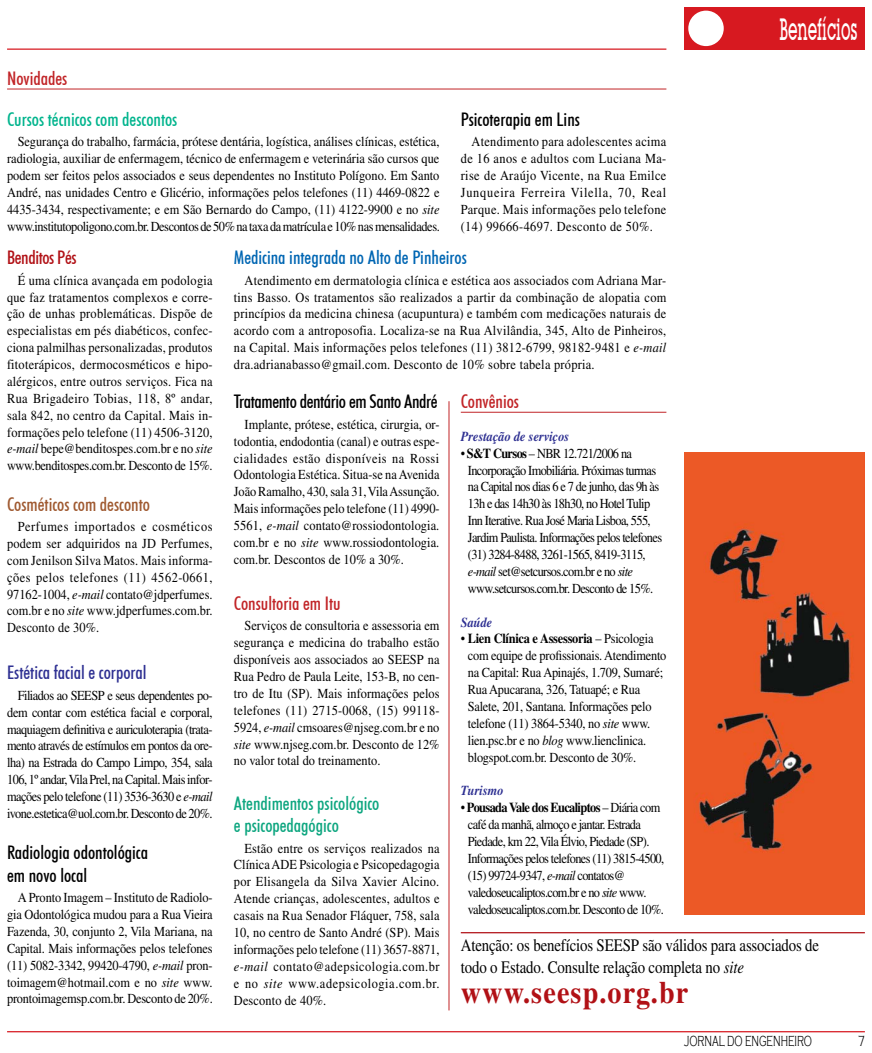
<style>
.page{position:relative;width:872px;height:1053px;background:#fff}
.page>*{position:absolute;margin:0;border:0;box-sizing:border-box;transform-origin:0 0}
.t1{font:700 31.25px "Times";letter-spacing:.04em;color:#b11116;scale:.9 1}
.t2{font:500 30px "Lubalin Graph IT Cby BT";color:#fff;scale:.5 1}
.t3{font:500 condensed 18.75px/22.5px "Futura BT";color:#000}
.t4{font:500 condensed 18.75px/22.5px "Futura BT";color:#0ea680}
.t5{font:500 condensed 18.75px "Futura BT";color:#c12427}
.t6{font:500 condensed 18.75px "Futura BT";color:#0066b3}
.t7{font:500 condensed 18.75px "Futura BT";letter-spacing:-.02em;color:#000}
.t8{font:500 condensed 18.75px "Futura BT";color:#00b48d}
.t9{font:500 condensed 18.75px "Futura BT";color:#2e3092}
.t10{font:500 condensed 18.75px "Futura BT";color:#9f5930}
.t11{font:500 condensed 18.75px "Futura BT";letter-spacing:-.02em;color:#b11116}
.t12{font:17.5px/21.2px "Times";letter-spacing:-.01em;color:#000;scale:.85 1}
.t13{font:300 15px "Copperplate Gothic";color:#000;scale:.6 1}
.t14{font:13.75px/16.9px "Times";letter-spacing:-.025em;color:#000;text-align:justify;scale:.9 1}
.t15{font:13.75px/16.9px "Times";letter-spacing:-.05em;color:#000;scale:.9 1}
.t16{font:italic 700 13.75px "Times";color:#2e3092;scale:.9 1}
.s1{font-style:italic}
.s2{font-weight:700}
</style>
<div class="page">
<hr style="left:7px;top:1030px;width:858px;height:2px;background:#d71920">
<div style="left:684px;top:7px;width:181px;height:43px;background:#d71920"></div>
<div style="left:688px;top:11px;width:35px;height:35px;background:#fff;border-radius:50%"></div>
<hr style="left:7px;top:48px;width:659px;height:2px;background:#d71920">
<hr style="left:461px;top:932px;width:404px;height:1px;background:#b11116">
<hr style="left:7px;top:89px;width:659px;height:1px;background:#c12427">
<hr style="left:461px;top:412px;width:205px;height:1px;background:#c12427">
<hr style="left:449px;top:401px;width:1px;height:609px;background:#c12427">
<img style="left:684px;top:452px;width:181px;height:462px">
<h3 class="t5" style="left:7px;top:67px;width:62px">Novidades</h3>
<h3 class="t8" style="left:7px;top:108px;width:172px">Cursos técnicos com descontos</h3>
<p class="t14" style="left:7px;top:133px;width:482px;text-indent:11px">Segurança do trabalho, farmácia, prótese dentária, logística, análises clínicas, estética, radiologia, auxiliar de enfermagem, técnico de enfermagem e veterinária são cursos que podem ser feitos pelos associados e seus dependentes no Instituto Polígono. Em Santo André, nas unidades Centro e Glicério, informações pelos telefones (11) 4469-0822 e 4435-3434, respectivamente; e em São Bernardo do Campo, (11) 4122-9900 e no <span class="s1">site </span>www.institutopoligono.com.br. Descontos de 50% na taxa da matrícula e 10% nas mensalidades.</p>
<h3 class="t3" style="left:461px;top:108px;width:121px">Psicoterapia em Lins</h3>
<p class="t14" style="left:461px;top:133px;width:230px;text-indent:11px">Atendimento para adolescentes acima de 16 anos e adultos com Luciana Ma&shy;rise de Araújo Vicente, na Rua Emilce Junqueira Ferreira Vilella, 70, Real Parque. Mais informações pelo telefone (14) 99666-4697. Desconto de 50%.</p>
<h2 class="t2" style="left:779px;top:11px;width:158px">Benefícios</h2>
<h3 class="t11" style="left:7px;top:246px;width:71px">Benditos Pés</h3>
<p class="t14" style="left:7px;top:271px;width:230px;text-indent:11px">É uma clínica avançada em podologia que faz tratamentos complexos e corre&shy;ção de unhas problemáticas. Dispõe de especialistas em pés diabéticos, confec&shy;ciona palmilhas personalizadas, produtos fitoterápicos, dermocosméticos e hipo&shy;alérgicos, entre outros serviços. Fica na Rua Brigadeiro Tobias, 118, 8º andar, sala 842, no centro da Capital. Mais in&shy;formações pelo telefone (11) 4506-3120, <span class="s1">e-mail</span> bepe@benditospes.com.br e no <span class="s1">site </span>www.benditospes.com.br. Desconto de 15%.</p>
<h3 class="t10" style="left:7px;top:492px;width:144px">Cosméticos com desconto</h3>
<p class="t14" style="left:7px;top:518px;width:230px;text-indent:11px">Perfumes importados e cosméticos podem ser adquiridos na JD Perfumes, com Jenilson Silva Matos. Mais informa&shy;ções pelos telefones (11) 4562-0661, 97162-1004, <span class="s1">e-mail</span> contato@jdperfumes. com.br e no <span class="s1">site</span> www.jdperfumes.com.br.<br>Desconto de 30%.</p>
<h3 class="t9" style="left:7px;top:661px;width:141px">Estética facial e corporal</h3>
<p class="t14" style="left:7px;top:686px;width:230px;text-indent:11px">Filiados ao SEESP e seus dependentes po&shy;dem contar com estética facial e corporal, maquiagem definitiva e auriculoterapia (trata&shy;mento através de estímulos em pontos da ore&shy;lha) na Estrada do Campo Limpo, 354, sala 106, 1º andar, Vila Prel, na Capital. Mais infor&shy;mações pelo telefone (11) 3536-3630 e <span class="s1">e-mail </span>ivone.estetica@uol.com.br. Desconto de 20%.</p>
<h3 class="t3" style="left:7px;top:841px;width:142px">Radiologia odontológica em novo local</h3>
<p class="t14" style="left:7px;top:888px;width:230px;text-indent:11px">A Pronto Imagem – Instituto de Radiolo&shy;gia Odontológica mudou para a Rua Vieira Fazenda, 30, conjunto 2, Vila Mariana, na Capital. Mais informações pelos telefones (11) 5082-3342, 99420-4790, <span class="s1">e-mail</span> pron&shy;toimagem@hotmail.com e no <span class="s1">site</span> www. prontoimagemsp.com.br. Desconto de 20%.</p>
<h3 class="t6" style="left:234px;top:246px;width:234px">Medicina integrada no Alto de Pinheiros</h3>
<p class="t14" style="left:234px;top:271px;width:482px;text-indent:11px">Atendimento em dermatologia clínica e estética aos associados com Adriana Mar&shy;tins Basso. Os tratamentos são realizados a partir da combinação de alopatia com princípios da medicina chinesa (acupuntura) e também com medicações naturais de acordo com a antroposofia. Localiza-se na Rua Alvilândia, 345, Alto de Pinheiros, na Capital. Mais informações pelos telefones (11) 3812-6799, 98182-9481 e <span class="s1">e-mail </span>dra.adrianabasso@gmail.com. Desconto de 10% sobre tabela própria.</p>
<h3 class="t7" style="left:234px;top:390px;width:205px">Tratamento dentário em Santo André</h3>
<p class="t14" style="left:234px;top:415px;width:230px;text-indent:11px">Implante, prótese, estética, cirurgia, or&shy;todontia, endodontia (canal) e outras espe&shy;cialidades estão disponíveis na Rossi Odontologia Estética. Situa-se na Avenida João Ramalho, 430, sala 31, Vila Assunção.<br>Mais informações pelo telefone (11) 4990- 5561, <span class="s1">e-mail</span> contato@rossiodontologia. com.br e no <span class="s1">site</span> www.rossiodontologia. com.br. Descontos de 10% a 30%.</p>
<h3 class="t5" style="left:234px;top:591px;width:108px">Consultoria em Itu</h3>
<p class="t14" style="left:234px;top:617px;width:230px;text-indent:11px">Serviços de consultoria e assessoria em segurança e medicina do trabalho estão disponíveis aos associados ao SEESP na Rua Pedro de Paula Leite, 153-B, no cen&shy;tro de Itu (SP). Mais informações pelos telefones (11) 2715-0068, (15) 99118- 5924, <span class="s1">e-mail</span> cmsoares@njseg.com.br e no <span class="s1">site</span> www.njseg.com.br. Desconto de 12% no valor total do treinamento.</p>
<h3 class="t4" style="left:234px;top:791px;width:147px">Atendimentos psicológico e psicopedagógico</h3>
<p class="t14" style="left:234px;top:839px;width:230px;text-indent:11px">Estão entre os serviços realizados na Clínica ADE Psicologia e Psicopedagogia por Elisangela da Silva Xavier Alcino.<br>Atende crianças, adolescentes, adultos e casais na Rua Senador Fláquer, 758, sala 10, no centro de Santo André (SP). Mais informações pelo telefone (11) 3657-8871, <span class="s1">e-mail</span> contato@adepsicologia.com.br e no <span class="s1">site</span> www.adepsicologia.com.br.<br>Desconto de 40%.</p>
<h3 class="t5" style="left:461px;top:390px;width:60px">Convênios</h3>
<p class="t16" style="left:461px;top:428px;width:122px">Prestação de serviços</p>
<p class="t15" style="left:468px;top:444px;width:217px;text-indent:-7px">• <span class="s2">S&amp;T Cursos</span> – NBR 12.721/2006 na Incorporação Imobiliária. Próximas turmas na Capital nos dias 6 e 7 de junho, das 9h às 13h e das 14h30 às 18h30, no Hotel Tulip Inn Iterative. Rua José Maria Lisboa, 555, Jardim Paulista. Informações pelos telefones (31) 3284-8488, 3261-1565, 8419-3115, <span class="s1">e-mail</span> set@setcursos.com.br e no <span class="s1">site </span>www.setcursos.com.br. Desconto de 15%.</p>
<p class="t16" style="left:461px;top:613px;width:37px">Saúde</p>
<p class="t14" style="left:468px;top:630px;width:222px;text-align:left;text-indent:-7px">• <span class="s2">Lien Clínica e Assessoria</span> – Psicologia com equipe de profissionais. Atendimento na Capital: Rua Apinajés, 1.709, Sumaré; Rua Apucarana, 326, Tatuapé; e Rua Salete, 201, Santana. Informações pelo telefone (11) 3864-5340, no <span class="s1">site</span> www. lien.psc.br e no <span class="s1">blog</span> www.lienclinica. blogspot.com.br. Desconto de 30%.</p>
<p class="t16" style="left:461px;top:782px;width:49px">Turismo</p>
<p class="t15" style="left:468px;top:799px;width:220px;text-indent:-7px">• <span class="s2">Pousada Vale dos Eucaliptos</span> – Diária com café da manhã, almoço e jantar. Estrada Piedade, km 22, Vila Élvio, Piedade (SP).<br>Informações pelos telefones (11) 3815-4500, (15) 99724-9347, <span class="s1">e-mail</span> contatos@ valedoseucaliptos.com.br e no <span class="s1">site</span> www. valedoseucaliptos.com.br. Desconto de 10%.</p>
<p class="t12" style="left:461px;top:934px;width:423px">Atenção: os benefícios SEESP são válidos para associados de todo o Estado. Consulte relação completa no <span class="s1">site</span></p>
<h1 class="t1" style="left:461px;top:973px;width:254px">www.seesp.org.br</h1>
<p class="t13" style="left:684px;top:1032px;width:215px">JORNAL DO ENGENHEIRO</p>
<p class="t13" style="left:858px;top:1032px;width:12px">7</p>
</div>
